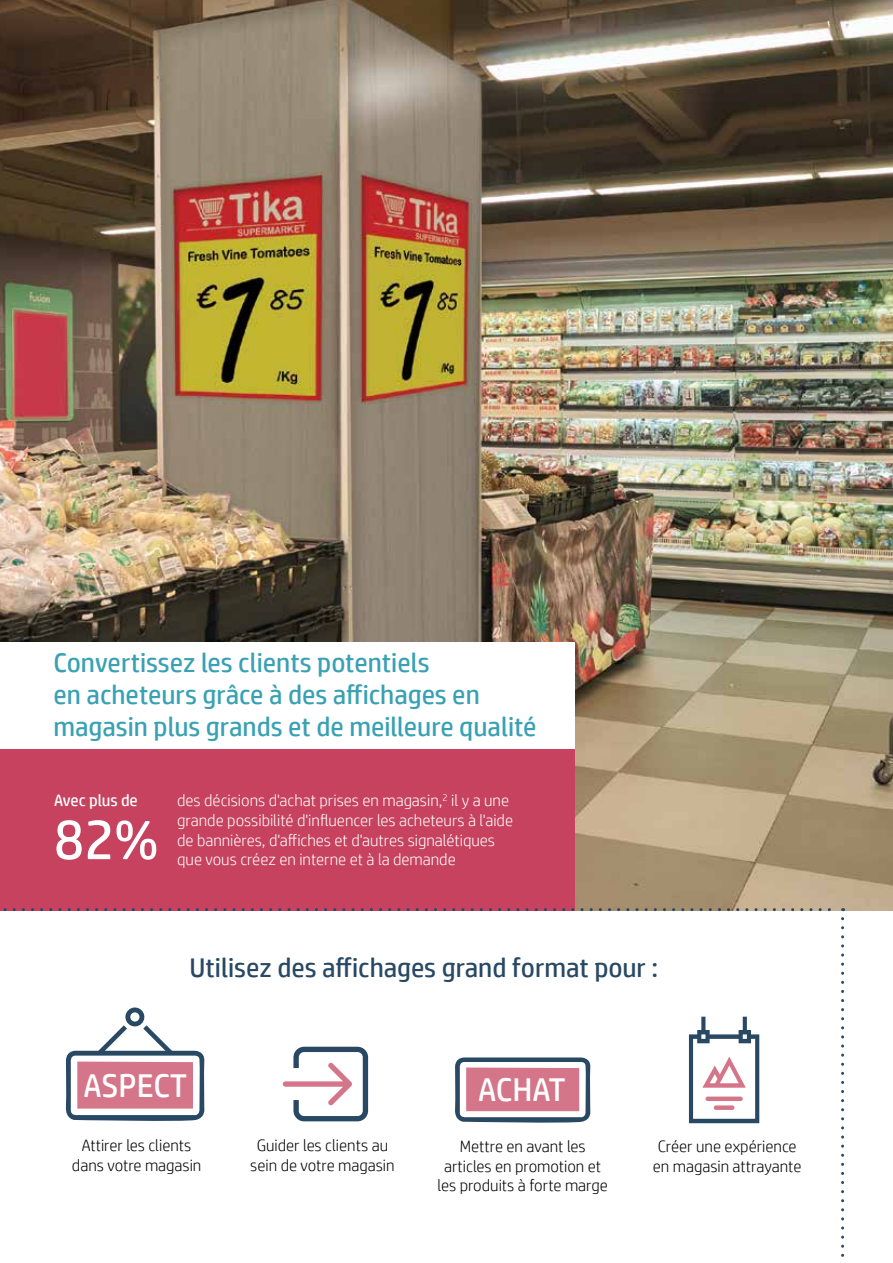
<style>
.page{position:relative;width:893px;height:1263px;background:#fff}
.page>*{position:absolute;margin:0;border:0;box-sizing:border-box;transform-origin:0 0}
.t1{font:56.25px "HP Simplified";color:#fff}
.t2{font:33px "HP Simplified";color:#fff}
.t3{font:27px/32.4px "HP Simplified";color:#39a1b3}
.t4{font:27px "HP Simplified";color:#284863}
.t5{font:300 16.5px/19.8px "HP Simplified";color:#fff}
.t6{font:300 16.5px/19.8px "HP Simplified";color:#000;text-align:center}
.t7{font:16.5px "HP Simplified";color:#fff}
</style>
<div class="page">
<img style="left:0;top:0;width:893px;height:910px">
<div style="left:0;top:643px;width:574px;height:267px;background:#c6425f"></div>
<svg style="left:0;top:908px;width:844px;height:3px"></svg>
<svg style="left:841px;top:918px;width:3px;height:345px"></svg>
<svg style="left:65px;top:1007px;width:140px;height:114px"></svg>
<svg style="left:455px;top:1057px;width:136px;height:66px"></svg>
<svg style="left:283px;top:1047px;width:85px;height:74px"></svg>
<svg style="left:689px;top:1017px;width:70px;height:106px"></svg>
<div style="left:714px;top:1105px;width:20px;height:5px;background:#d57589;border-radius:2px"></div>
<div style="left:705px;top:1096px;width:38px;height:5px;background:#d57589;border-radius:2px"></div>
<div style="left:0;top:642px;width:574px;height:106px;background:#fff"></div>
<h3 class="t3" style="left:54px;top:646px;width:484px">Convertissez les clients potentiels<br>en acheteurs grâce à des affichages en magasin plus grands et de meilleure qualité</h3>
<p class="t7" style="left:54px;top:789px;width:85px">Avec plus de</p>
<h1 class="t1" style="left:54px;top:803px;width:106px">82%</h1>
<p class="t5" style="left:177px;top:790px;width:337px">des décisions d'achat prises en magasin,<sup>2</sup> il y a une grande possibilité d'influencer les acheteurs à l'aide de bannières, d'affiches et d'autres signalétiques que vous créez en interne et à la demande</p>
<h3 class="t4" style="left:190px;top:950px;width:470px">Utilisez des affichages grand format pour :</h3>
<h2 class="t2" style="left:83px;top:1064px;width:105px">ASPECT</h2>
<h2 class="t2" style="left:478px;top:1068px;width:89px">ACHAT</h2>
<p class="t6" style="left:72px;top:1135px;width:131px">Attirer les clients dans votre magasin</p>
<p class="t6" style="left:250px;top:1135px;width:146px">Guider les clients au sein de votre magasin</p>
<p class="t6" style="left:653px;top:1136px;width:150px;text-align:left">Créer une expérience en magasin attrayante</p>
<p class="t6" style="left:438px;top:1136px;width:172px">Mettre en avant les articles en promotion et les produits à forte marge</p>
</div>
